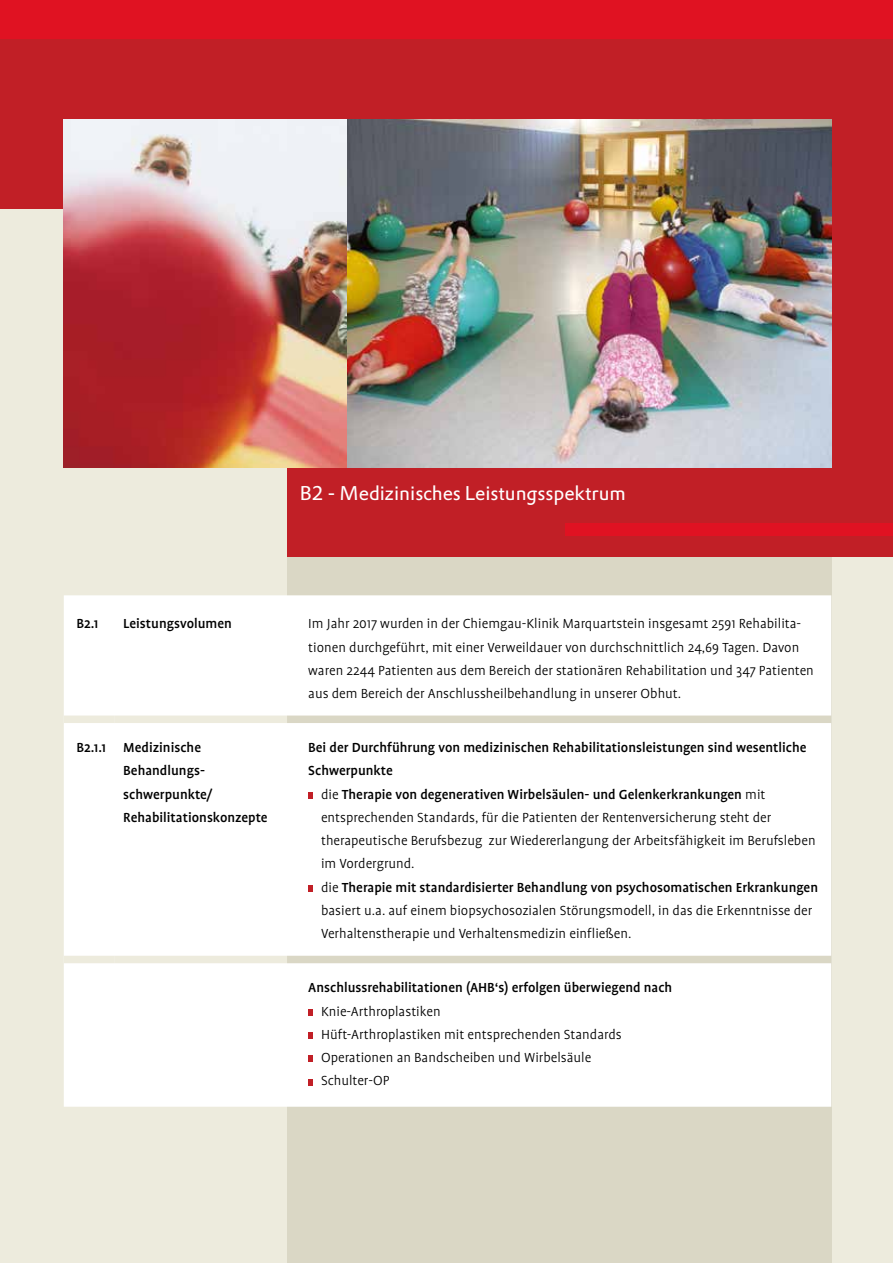
<style>
.page{position:relative;width:893px;height:1263px;background:#edebdd}
.page>*{position:absolute;margin:0;border:0;box-sizing:border-box;transform-origin:0 0}
.t1{font:19.5px "DTL Prokyon T";color:#fff}
.t2{font:300 15px/23.2px "Profile";color:#000}
.t3{font:500 15px/23.2px "Profile";color:#000}
.s1{font-weight:300}
</style>
<div class="page">
<div style="left:287px;top:0;width:544px;height:1263px;background:#dad7c5"></div>
<div style="left:0;top:0;width:893px;height:208px;background:#c11f26"></div>
<div style="left:0;top:0;width:893px;height:38px;background:#e01222"></div>
<hr style="left:0;top:0;width:1px;height:1263px;background:#edebdd">
<hr style="left:0;top:0;width:1px;height:38px;background:#e01222">
<div style="left:64px;top:595px;width:767px;height:512px;background:#fff"></div>
<div style="left:287px;top:956px;width:544px;height:7px;background:#dad7c5"></div>
<div style="left:64px;top:956px;width:51px;height:7px;background:#edebdd"></div>
<div style="left:115px;top:956px;width:172px;height:7px;background:#edebdd"></div>
<div style="left:64px;top:715px;width:51px;height:8px;background:#edebdd"></div>
<div style="left:115px;top:715px;width:172px;height:8px;background:#edebdd"></div>
<div style="left:287px;top:715px;width:544px;height:8px;background:#dad7c5"></div>
<svg style="left:308px;top:792px;width:5px;height:7px"></svg>
<svg style="left:308px;top:885px;width:5px;height:7px"></svg>
<svg style="left:308px;top:1009px;width:5px;height:7px"></svg>
<svg style="left:308px;top:1032px;width:5px;height:7px"></svg>
<svg style="left:308px;top:1056px;width:5px;height:6px"></svg>
<svg style="left:308px;top:1079px;width:5px;height:6px"></svg>
<div style="left:287px;top:196px;width:606px;height:361px;background:#c11f26"></div>
<div style="left:566px;top:523px;width:327px;height:13px;background:#e01222"></div>
<img style="left:64px;top:119px;width:767px;height:349px">
<h1 class="t1" style="left:300px;top:480px;width:328px">B2 - Medizinisches Leistungsspektrum</h1>
<p class="t3" style="left:77px;top:612px;width:23px">B2.1</p>
<p class="t3" style="left:123px;top:612px;width:110px">Leistungsvolumen</p>
<p class="t2" style="left:308px;top:612px;width:507px">Im Jahr 2017 wurden in der Chiemgau-Klinik Marquartstein insgesamt 2591 Rehabilita&shy;tionen durchgeführt, mit einer Verweildauer von durchschnittlich 24,69 Tagen. Davon waren 2244 Patienten aus dem Bereich der stationären Rehabilitation und 347 Patienten aus dem Bereich der Anschlussheilbehandlung in unserer Obhut.</p>
<p class="t3" style="left:123px;top:736px;width:146px;text-indent:-47px">B2.1.1 Medizinische<br>Behandlungs&shy;schwerpunkte/<br>Rehabilitationskonzepte</p>
<p class="t3" style="left:308px;top:736px;width:500px">Bei der Durchführung von medizinischen Rehabilitationsleistungen sind wesentliche</p>
<p class="t3" style="left:308px;top:759px;width:86px">Schwerpunkte</p>
<p class="t3" style="left:321px;top:782px;width:446px"><span class="s1">die</span> Therapie von degenerativen Wirbelsäulen- und Gelenkerkrankungen <span class="s1">mit</span></p>
<p class="t2" style="left:321px;top:806px;width:452px">entsprechenden Standards, für die Patienten der Rentenversicherung steht der</p>
<p class="t2" style="left:321px;top:829px;width:496px">therapeutische Berufsbezug zur Wiedererlangung der Arbeitsfähigkeit im Berufsleben</p>
<p class="t2" style="left:321px;top:852px;width:95px">im Vordergrund.</p>
<p class="t3" style="left:321px;top:875px;width:499px"><span class="s1">die</span> Therapie mit standardisierter Behandlung von psychosomatischen Erkrankungen</p>
<p class="t2" style="left:321px;top:899px;width:493px">basiert u.a. auf einem biopsychosozialen Störungsmodell, in das die Erkenntnisse der</p>
<p class="t2" style="left:321px;top:922px;width:312px">Verhaltenstherapie und Verhaltensmedizin einfließen.</p>
<p class="t3" style="left:308px;top:976px;width:366px">Anschlussrehabilitationen (AHB‘s) erfolgen überwiegend nach</p>
<p class="t2" style="left:321px;top:999px;width:302px">Knie-Arthroplastiken<br>Hüft-Arthroplastiken mit entsprechenden Standards Operationen an Bandscheiben und Wirbelsäule Schulter-OP</p>
</div>
